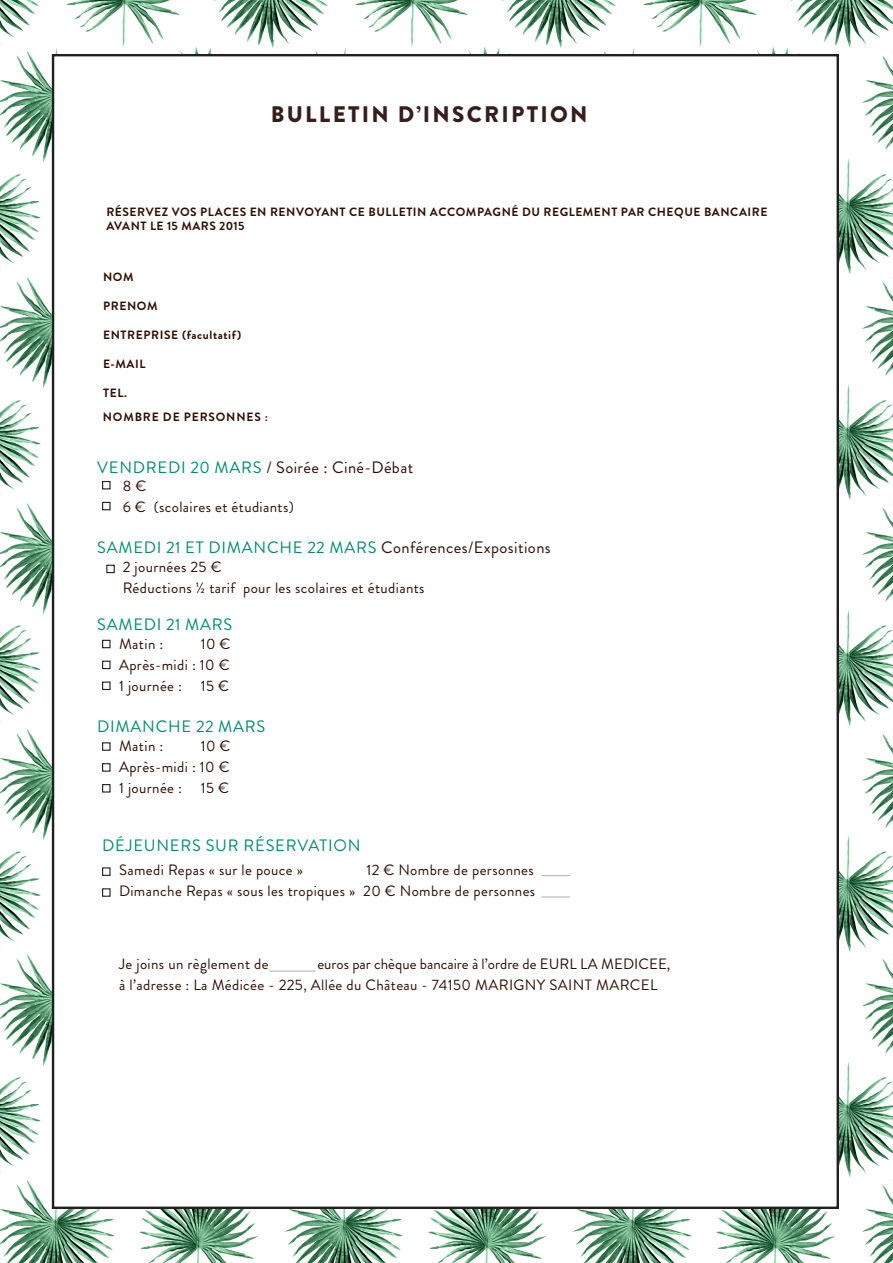
<style>
.page{position:relative;width:893px;height:1263px;background:#fff}
.page>*{position:absolute;margin:0;border:0;box-sizing:border-box;transform-origin:0 0}
.t1{font:900 22.5px "Brandon Grotesque";letter-spacing:.1em;color:#351e1b}
.t2{font:16.5px "Brandon Grotesque";letter-spacing:.045em;color:#008b70}
.t3{font:16.5px "Brandon Grotesque";letter-spacing:.025em;color:#008b70}
.t4{font:16.5px "Brandon Grotesque";letter-spacing:.025em;color:#301003}
.t5{font:15px "Brandon Grotesque";letter-spacing:.025em;color:#301003}
.t6{font:15px "Brandon Grotesque";color:#301003}
.t7{font:700 12px/14.4px "Brandon Grotesque";letter-spacing:.045em;color:#301003}
.t8{font:700 12px "Brandon Grotesque";letter-spacing:.07em;color:#301003}
.s1{color:#008b70}
.s2{color:#301003}
</style>
<div class="page">
<img style="left:0;top:0;width:39px;height:45px">
<img style="left:66px;top:0;width:114px;height:48px">
<img style="left:214px;top:0;width:114px;height:48px">
<img style="left:355px;top:0;width:113px;height:48px">
<img style="left:502px;top:0;width:114px;height:48px">
<img style="left:643px;top:0;width:114px;height:48px">
<img style="left:791px;top:0;width:102px;height:48px">
<img style="left:0;top:46px;width:116px;height:119px">
<img style="left:138px;top:46px;width:121px;height:8px">
<img style="left:283px;top:46px;width:122px;height:8px">
<img style="left:426px;top:46px;width:122px;height:8px">
<img style="left:572px;top:46px;width:121px;height:8px">
<img style="left:714px;top:46px;width:122px;height:8px">
<img style="left:860px;top:46px;width:33px;height:104px">
<img style="left:0;top:156px;width:43px;height:115px">
<img style="left:839px;top:158px;width:54px;height:116px">
<img style="left:0;top:271px;width:52px;height:120px">
<img style="left:860px;top:271px;width:33px;height:105px">
<img style="left:0;top:382px;width:43px;height:115px">
<img style="left:839px;top:384px;width:54px;height:116px">
<img style="left:0;top:497px;width:52px;height:119px">
<img style="left:860px;top:497px;width:33px;height:105px">
<img style="left:0;top:608px;width:43px;height:115px">
<img style="left:839px;top:609px;width:54px;height:117px">
<img style="left:0;top:723px;width:52px;height:119px">
<img style="left:860px;top:723px;width:33px;height:105px">
<img style="left:0;top:834px;width:43px;height:114px">
<img style="left:839px;top:835px;width:54px;height:117px">
<img style="left:0;top:949px;width:52px;height:119px">
<img style="left:860px;top:949px;width:33px;height:105px">
<img style="left:0;top:1059px;width:43px;height:115px">
<img style="left:839px;top:1061px;width:54px;height:116px">
<img style="left:0;top:1175px;width:115px;height:88px">
<img style="left:139px;top:1209px;width:119px;height:54px">
<img style="left:285px;top:1209px;width:118px;height:54px">
<img style="left:428px;top:1209px;width:118px;height:54px">
<img style="left:573px;top:1209px;width:119px;height:54px">
<img style="left:716px;top:1209px;width:119px;height:54px">
<img style="left:860px;top:1175px;width:33px;height:88px">
<div style="left:53px;top:55px;width:785px;height:1153px;background:#fff"></div>
<svg style="left:541px;top:875px;width:29px;height:1px"></svg>
<svg style="left:541px;top:897px;width:29px;height:1px"></svg>
<hr style="left:269px;top:971px;width:46px;height:1px;background:#acadb1">
<div style="left:102px;top:640px;width:9px;height:8px;border:1px solid #231f20"></div>
<div style="left:102px;top:481px;width:9px;height:8px;border:1px solid #231f20"></div>
<div style="left:106px;top:565px;width:9px;height:8px;border:1px solid #231f20"></div>
<div style="left:102px;top:661px;width:9px;height:8px;border:1px solid #231f20"></div>
<div style="left:102px;top:867px;width:9px;height:9px;border:1px solid #231f20"></div>
<div style="left:102px;top:502px;width:9px;height:8px;border:1px solid #231f20"></div>
<div style="left:102px;top:681px;width:9px;height:9px;border:1px solid #231f20"></div>
<div style="left:102px;top:888px;width:9px;height:9px;border:1px solid #231f20"></div>
<div style="left:102px;top:742px;width:9px;height:9px;border:1px solid #231f20"></div>
<div style="left:102px;top:763px;width:9px;height:9px;border:1px solid #231f20"></div>
<div style="left:102px;top:784px;width:9px;height:8px;border:1px solid #231f20"></div>
<p class="t1" style="left:271px;top:98px;width:318px">BULLETIN D’INSCRIPTION</p>
<p class="t7" style="left:106px;top:205px;width:662px">RÉSERVEZ VOS PLACES EN RENVOYANT CE BULLETIN ACCOMPAGNÉ DU REGLEMENT PAR CHEQUE BANCAIRE<br>AVANT LE 15 MARS 2015</p>
<p class="t7" style="left:103px;top:270px;width:32px">NOM</p>
<p class="t7" style="left:103px;top:299px;width:56px">PRENOM</p>
<p class="t7" style="left:103px;top:328px;width:140px">ENTREPRISE (facultatif)</p>
<p class="t7" style="left:103px;top:357px;width:44px">E-MAIL</p>
<p class="t7" style="left:103px;top:386px;width:25px">TEL.</p>
<p class="t8" style="left:103px;top:409px;width:167px">NOMBRE DE PERSONNES :</p>
<p class="t4" style="left:97px;top:456px;width:318px"><span class="s1">VENDREDI 20 MARS</span> / Soirée : Ciné-Débat</p>
<p class="t5" style="left:123px;top:475px;width:25px">8 €</p>
<p class="t5" style="left:123px;top:496px;width:173px">6 € (scolaires et étudiants)</p>
<p class="t3" style="left:97px;top:536px;width:455px">SAMEDI 21 ET DIMANCHE 22 MARS <span class="s2">Conférences/Expositions</span></p>
<p class="t5" style="left:123px;top:557px;width:100px">2 journées 25 €</p>
<p class="t5" style="left:123px;top:578px;width:303px">Réductions ½ tarif pour les scolaires et étudiants</p>
<p class="t2" style="left:97px;top:613px;width:137px">SAMEDI 21 MARS</p>
<p class="t5" style="left:119px;top:633px;width:46px">Matin :</p>
<p class="t5" style="left:201px;top:633px;width:31px">10 €</p>
<p class="t5" style="left:119px;top:654px;width:112px">Après-midi : 10 €</p>
<p class="t5" style="left:119px;top:675px;width:64px">1 journée :</p>
<p class="t5" style="left:201px;top:675px;width:30px">15 €</p>
<p class="t2" style="left:97px;top:715px;width:170px">DIMANCHE 22 MARS</p>
<p class="t5" style="left:119px;top:736px;width:46px">Matin :</p>
<p class="t5" style="left:201px;top:736px;width:31px">10 €</p>
<p class="t5" style="left:119px;top:757px;width:112px">Après-midi : 10 €</p>
<p class="t5" style="left:119px;top:778px;width:64px">1 journée :</p>
<p class="t5" style="left:201px;top:778px;width:30px">15 €</p>
<p class="t2" style="left:102px;top:834px;width:260px">DÉJEUNERS SUR RÉSERVATION</p>
<p class="t5" style="left:119px;top:859px;width:185px">Samedi Repas « sur le pouce »</p>
<p class="t5" style="left:366px;top:859px;width:169px">12 € Nombre de personnes</p>
<p class="t5" style="left:119px;top:880px;width:418px">Dimanche Repas « sous les tropiques » 20 € Nombre de personnes</p>
<p class="t5" style="left:119px;top:953px;width:151px">Je joins un règlement de</p>
<p class="t6" style="left:317px;top:953px;width:354px">euros par chèque bancaire à l’ordre de EURL LA MEDICEE,</p>
<p class="t5" style="left:119px;top:974px;width:540px">à l’adresse : La Médicée - 225, Allée du Château - 74150 MARIGNY SAINT MARCEL</p>
</div>
